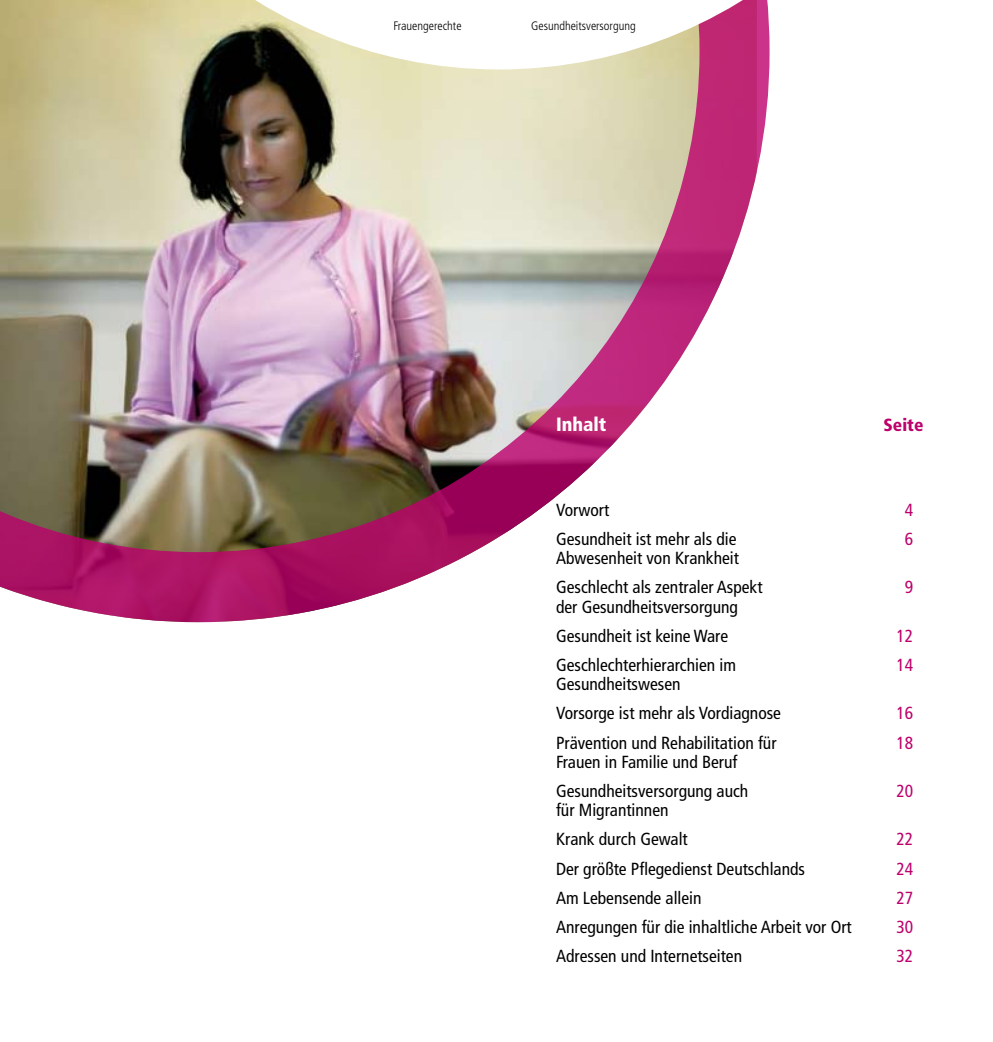
<style>
.page{position:relative;width:993px;height:1042px;background:#fff}
.page>*{position:absolute;margin:0;border:0;box-sizing:border-box;transform-origin:0 0}
.t1{font:900 condensed 19.25px "Frutiger";color:#fff}
.t2{font:condensed 17.5px/29.2px "Frutiger";color:#000}
.t3{font:condensed 17.5px "Frutiger";color:#bd006c}
.t4{font:900 condensed 17.5px "Frutiger";color:#bd006c}
.t5{font:300 condensed 12.25px "Frutiger";color:#000}
</style>
<div class="page">
<img style="left:0;top:0;width:769px;height:622px">
<svg style="left:36px;top:0;width:734px;height:69px"></svg>
<p class="t5" style="left:393px;top:19px;width:70px">Frauengerechte</p>
<p class="t5" style="left:531px;top:19px;width:106px">Gesundheitsversorgung</p>
<p class="t1" style="left:556px;top:413px;width:52px">Inhalt</p>
<p class="t4" style="left:883px;top:415px;width:41px">Seite</p>
<p class="t2" style="left:556px;top:495px;width:55px">Vorwort</p>
<p class="t3" style="left:904px;top:499px;width:10px">4</p>
<p class="t2" style="left:556px;top:524px;width:182px">Gesundheit ist mehr als die</p>
<p class="t3" style="left:904px;top:528px;width:10px">6</p>
<p class="t2" style="left:556px;top:543px;width:208px">Abwesenheit von Krankheit<br>Geschlecht als zentraler Aspekt</p>
<p class="t3" style="left:904px;top:577px;width:10px">9</p>
<p class="t2" style="left:556px;top:592px;width:183px">der Gesundheitsversorgung<br>Gesundheit ist keine Ware</p>
<p class="t3" style="left:896px;top:625px;width:18px">12</p>
<p class="t2" style="left:556px;top:650px;width:181px">Geschlechterhierarchien im</p>
<p class="t3" style="left:896px;top:655px;width:18px">14</p>
<p class="t2" style="left:556px;top:669px;width:226px">Gesundheitswesen<br>Vorsorge ist mehr als Vordiagnose</p>
<p class="t3" style="left:896px;top:703px;width:18px">16</p>
<p class="t2" style="left:556px;top:728px;width:222px">Prävention und Rehabilitation für</p>
<p class="t3" style="left:896px;top:732px;width:18px">18</p>
<p class="t2" style="left:556px;top:747px;width:194px">Frauen in Familie und Beruf<br>Gesundheitsversorgung auch</p>
<p class="t3" style="left:896px;top:781px;width:18px">20</p>
<p class="t2" style="left:556px;top:795px;width:133px">für Migrantinnen<br>Krank durch Gewalt</p>
<p class="t3" style="left:896px;top:829px;width:18px">22</p>
<p class="t2" style="left:556px;top:854px;width:250px">Der größte Pflegedienst Deutschlands</p>
<p class="t3" style="left:896px;top:858px;width:18px">24</p>
<p class="t2" style="left:556px;top:883px;width:147px">Am Lebensende allein</p>
<p class="t3" style="left:896px;top:887px;width:18px">27</p>
<p class="t2" style="left:556px;top:912px;width:297px">Anregungen für die inhaltliche Arbeit vor Ort</p>
<p class="t3" style="left:896px;top:916px;width:18px">30</p>
<p class="t2" style="left:556px;top:941px;width:187px">Adressen und Internetseiten</p>
<p class="t3" style="left:896px;top:946px;width:18px">32</p>
</div>
